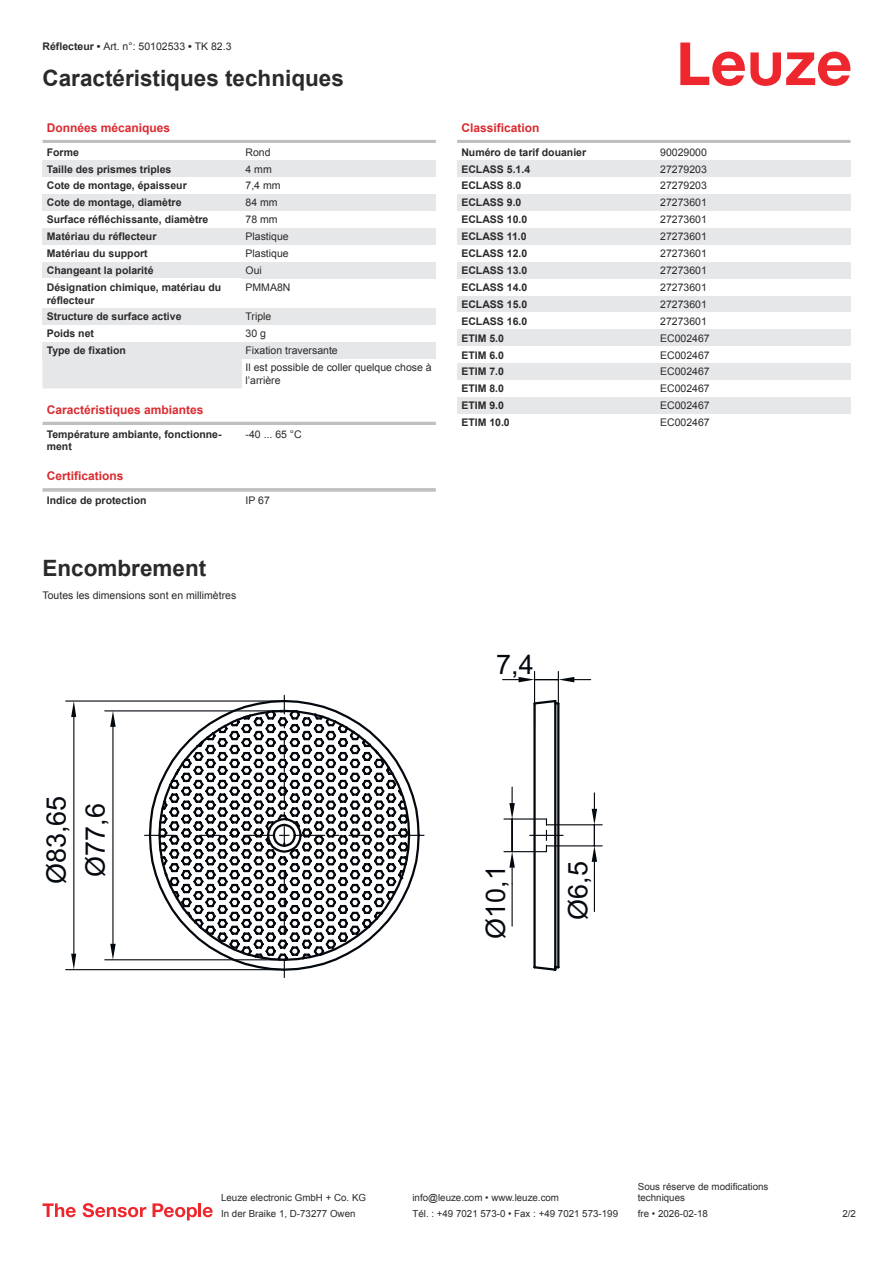
<style>
.page{position:relative;width:893px;height:1263px;background:#fff}
.page>*{position:absolute;margin:0;border:0;box-sizing:border-box;transform-origin:0 0}
.t1{font:27px/39.2px "Arial";color:#04080f}
.t2{font:700 22.5px "Arial";color:#2b292a}
.t3{font:700 12px "Arial";color:#db2a30}
.t4{font:700 10.5px/12.6px "Arial";color:#2b292a}
.t5{font:10.5px/17px "Arial";color:#2b292a}
.t6{font:9.75px/11.7px "Arial";color:#2b292a}
.s1{font-weight:700}
</style>
<div class="page">
<svg style="left:680px;top:43px;width:170px;height:43px"></svg>
<div style="left:43px;top:359px;width:199px;height:29px;background:#e6e7e9"></div>
<hr style="left:43px;top:140px;width:393px;height:3px;background:#bdbfc1">
<div style="left:43px;top:160px;width:199px;height:17px;background:#e6e7e9"></div>
<div style="left:242px;top:160px;width:194px;height:17px;background:#e6e7e9"></div>
<div style="left:43px;top:194px;width:199px;height:17px;background:#e6e7e9"></div>
<div style="left:242px;top:194px;width:194px;height:17px;background:#e6e7e9"></div>
<div style="left:43px;top:228px;width:199px;height:17px;background:#e6e7e9"></div>
<div style="left:242px;top:228px;width:194px;height:17px;background:#e6e7e9"></div>
<div style="left:43px;top:262px;width:199px;height:17px;background:#e6e7e9"></div>
<div style="left:242px;top:262px;width:194px;height:17px;background:#e6e7e9"></div>
<div style="left:43px;top:308px;width:199px;height:17px;background:#e6e7e9"></div>
<div style="left:242px;top:308px;width:194px;height:17px;background:#e6e7e9"></div>
<div style="left:43px;top:342px;width:199px;height:17px;background:#e6e7e9"></div>
<div style="left:242px;top:342px;width:194px;height:17px;background:#e6e7e9"></div>
<hr style="left:43px;top:422px;width:393px;height:3px;background:#bdbfc1">
<hr style="left:43px;top:488px;width:393px;height:4px;background:#c5c7c8">
<hr style="left:457px;top:140px;width:393px;height:3px;background:#bdbfc1">
<div style="left:457px;top:160px;width:200px;height:17px;background:#e6e7e9"></div>
<div style="left:657px;top:160px;width:193px;height:17px;background:#e6e7e9"></div>
<div style="left:457px;top:194px;width:200px;height:17px;background:#e6e7e9"></div>
<div style="left:657px;top:194px;width:193px;height:17px;background:#e6e7e9"></div>
<div style="left:457px;top:228px;width:200px;height:17px;background:#e6e7e9"></div>
<div style="left:657px;top:228px;width:193px;height:17px;background:#e6e7e9"></div>
<div style="left:457px;top:262px;width:200px;height:17px;background:#e6e7e9"></div>
<div style="left:657px;top:262px;width:193px;height:17px;background:#e6e7e9"></div>
<div style="left:457px;top:296px;width:200px;height:16px;background:#e6e7e9"></div>
<div style="left:657px;top:296px;width:193px;height:16px;background:#e6e7e9"></div>
<div style="left:457px;top:329px;width:200px;height:17px;background:#e6e7e9"></div>
<div style="left:657px;top:329px;width:193px;height:17px;background:#e6e7e9"></div>
<div style="left:457px;top:363px;width:200px;height:17px;background:#e6e7e9"></div>
<div style="left:657px;top:363px;width:193px;height:17px;background:#e6e7e9"></div>
<div style="left:457px;top:397px;width:200px;height:17px;background:#e6e7e9"></div>
<div style="left:657px;top:397px;width:193px;height:17px;background:#e6e7e9"></div>
<svg style="left:43px;top:1203px;width:33px;height:14px"></svg>
<svg style="left:83px;top:1203px;width:63px;height:14px"></svg>
<svg style="left:153px;top:1203px;width:44px;height:17px"></svg>
<hr style="left:198px;top:1203px;width:3px;height:14px;background:#ed272d">
<svg style="left:203px;top:1207px;width:10px;height:10px"></svg>
<hr style="left:73px;top:717px;width:1px;height:237px;background:#03080e">
<hr style="left:66px;top:700px;width:218px;height:2px;background:#03080e">
<hr style="left:66px;top:969px;width:218px;height:1px;background:#03080e">
<svg style="left:71px;top:954px;width:5px;height:16px"></svg>
<svg style="left:71px;top:701px;width:5px;height:16px"></svg>
<hr style="left:112px;top:727px;width:2px;height:217px;background:#03080e">
<hr style="left:105px;top:710px;width:179px;height:1px;background:#03080e">
<hr style="left:105px;top:959px;width:179px;height:1px;background:#03080e">
<svg style="left:110px;top:944px;width:6px;height:16px"></svg>
<svg style="left:110px;top:711px;width:6px;height:16px"></svg>
<svg style="left:148px;top:700px;width:123px;height:271px"></svg>
<svg style="left:266px;top:812px;width:5px;height:48px"></svg>
<hr style="left:145px;top:835px;width:30px;height:1px;background:#03080e">
<svg style="left:200px;top:835px;width:20px;height:1px"></svg>
<hr style="left:244px;top:835px;width:31px;height:1px;background:#03080e">
<svg style="left:271px;top:699px;width:290px;height:273px"></svg>
<hr style="left:558px;top:845px;width:44px;height:1px;background:#03080e">
<hr style="left:558px;top:824px;width:44px;height:1px;background:#03080e">
<svg style="left:592px;top:793px;width:5px;height:85px"></svg>
<hr style="left:530px;top:835px;width:33px;height:1px;background:#03080e">
<svg style="left:535px;top:818px;width:23px;height:34px"></svg>
<hr style="left:534px;top:671px;width:1px;height:55px;background:#03080e">
<hr style="left:558px;top:671px;width:1px;height:32px;background:#03080e">
<svg style="left:503px;top:677px;width:88px;height:5px"></svg>
<svg style="left:532px;top:698px;width:29px;height:8px"></svg>
<hr style="left:594px;top:878px;width:1px;height:33px;background:#03080e">
<hr style="left:512px;top:884px;width:1px;height:42px;background:#03080e">
<p class="t5" style="left:43px;top:39px;width:190px"><span class="s1">Réflecteur •</span> Art. n°: 50102533 <span class="s1">•</span> TK 82.3</p>
<h2 class="t2" style="left:43px;top:70px;width:303px">Caractéristiques techniques</h2>
<p class="t3" style="left:47px;top:123px;width:125px">Données mécaniques</p>
<p class="t4" style="left:47px;top:147px;width:34px">Forme</p>
<p class="t5" style="left:246px;top:144px;width:27px">Rond</p>
<p class="t4" style="left:47px;top:164px;width:126px">Taille des prismes triples</p>
<p class="t5" style="left:246px;top:161px;width:28px">4 mm</p>
<p class="t4" style="left:47px;top:180px;width:142px">Cote de montage, épaisseur</p>
<p class="t5" style="left:246px;top:178px;width:37px">7,4 mm</p>
<p class="t4" style="left:47px;top:197px;width:136px">Cote de montage, diamètre</p>
<p class="t5" style="left:246px;top:195px;width:34px">84 mm</p>
<p class="t4" style="left:47px;top:214px;width:163px">Surface réfléchissante, diamètre</p>
<p class="t5" style="left:246px;top:212px;width:34px">78 mm</p>
<p class="t4" style="left:47px;top:231px;width:111px">Matériau du réflecteur</p>
<p class="t5" style="left:246px;top:229px;width:45px">Plastique</p>
<p class="t4" style="left:47px;top:248px;width:102px">Matériau du support</p>
<p class="t5" style="left:246px;top:246px;width:45px">Plastique</p>
<p class="t4" style="left:47px;top:265px;width:108px">Changeant la polarité</p>
<p class="t5" style="left:246px;top:263px;width:18px">Oui</p>
<p class="t4" style="left:47px;top:282px;width:176px">Désignation chimique, matériau du réflecteur</p>
<p class="t5" style="left:246px;top:280px;width:46px">PMMA8N</p>
<p class="t4" style="left:47px;top:311px;width:136px">Structure de surface active</p>
<p class="t5" style="left:246px;top:309px;width:27px">Triple</p>
<p class="t4" style="left:47px;top:328px;width:49px">Poids net</p>
<p class="t5" style="left:246px;top:326px;width:22px">30 g</p>
<p class="t4" style="left:47px;top:345px;width:81px">Type de fixation</p>
<p class="t5" style="left:246px;top:343px;width:188px">Fixation traversante<br>Il est possible de coller quelque chose à</p>
<p class="t5" style="left:246px;top:372px;width:36px">l’arrière</p>
<p class="t3" style="left:47px;top:405px;width:158px">Caractéristiques ambiantes</p>
<p class="t4" style="left:47px;top:428px;width:176px">Température ambiante, fonctionne&shy;ment</p>
<p class="t5" style="left:246px;top:426px;width:58px">-40 ... 65 °C</p>
<p class="t3" style="left:47px;top:472px;width:78px">Certifications</p>
<p class="t4" style="left:47px;top:495px;width:101px">Indice de protection</p>
<p class="t5" style="left:246px;top:493px;width:26px">IP 67</p>
<h2 class="t2" style="left:43px;top:559px;width:165px">Encombrement</h2>
<p class="t5" style="left:43px;top:587px;width:195px">Toutes les dimensions sont en millimètres</p>
<p class="t3" style="left:461px;top:123px;width:80px">Classification</p>
<p class="t4" style="left:461px;top:147px;width:126px">Numéro de tarif douanier</p>
<p class="t5" style="left:660px;top:144px;width:48px">90029000</p>
<p class="t4" style="left:461px;top:164px;width:70px">ECLASS 5.1.4</p>
<p class="t5" style="left:660px;top:161px;width:48px">27279203</p>
<p class="t4" style="left:461px;top:180px;width:62px">ECLASS 8.0</p>
<p class="t5" style="left:660px;top:178px;width:48px">27279203</p>
<p class="t4" style="left:461px;top:197px;width:62px">ECLASS 9.0</p>
<p class="t5" style="left:660px;top:195px;width:48px">27273601</p>
<p class="t4" style="left:461px;top:214px;width:67px">ECLASS 10.0</p>
<p class="t5" style="left:660px;top:212px;width:48px">27273601</p>
<p class="t4" style="left:461px;top:231px;width:67px">ECLASS 11.0</p>
<p class="t5" style="left:660px;top:229px;width:48px">27273601</p>
<p class="t4" style="left:461px;top:248px;width:67px">ECLASS 12.0</p>
<p class="t5" style="left:660px;top:246px;width:48px">27273601</p>
<p class="t4" style="left:461px;top:265px;width:67px">ECLASS 13.0</p>
<p class="t5" style="left:660px;top:263px;width:48px">27273601</p>
<p class="t4" style="left:461px;top:282px;width:67px">ECLASS 14.0</p>
<p class="t5" style="left:660px;top:280px;width:48px">27273601</p>
<p class="t4" style="left:461px;top:299px;width:67px">ECLASS 15.0</p>
<p class="t5" style="left:660px;top:297px;width:48px">27273601</p>
<p class="t4" style="left:461px;top:316px;width:67px">ECLASS 16.0</p>
<p class="t5" style="left:660px;top:313px;width:48px">27273601</p>
<p class="t4" style="left:461px;top:333px;width:44px">ETIM 5.0</p>
<p class="t5" style="left:660px;top:330px;width:51px">EC002467</p>
<p class="t4" style="left:461px;top:349px;width:44px">ETIM 6.0</p>
<p class="t5" style="left:660px;top:347px;width:51px">EC002467</p>
<p class="t4" style="left:461px;top:366px;width:44px">ETIM 7.0</p>
<p class="t5" style="left:660px;top:364px;width:51px">EC002467</p>
<p class="t4" style="left:461px;top:383px;width:44px">ETIM 8.0</p>
<p class="t5" style="left:660px;top:381px;width:51px">EC002467</p>
<p class="t4" style="left:461px;top:400px;width:44px">ETIM 9.0</p>
<p class="t5" style="left:660px;top:398px;width:51px">EC002467</p>
<p class="t4" style="left:461px;top:417px;width:50px">ETIM 10.0</p>
<p class="t5" style="left:660px;top:415px;width:51px">EC002467</p>
<h1 class="t1" style="left:496px;top:646px;width:39px">7,4</h1>
<h1 class="t1" style="left:38px;top:884px;width:90px;rotate:-90deg">Ø83,65<br>Ø77,6</h1>
<h1 class="t1" style="left:478px;top:939px;width:75px;rotate:-90deg">Ø10,1</h1>
<h1 class="t1" style="left:560px;top:920px;width:60px;rotate:-90deg">Ø6,5</h1>
<p class="t6" style="left:221px;top:1193px;width:146px">Leuze electronic GmbH + Co. KG</p>
<p class="t6" style="left:412px;top:1193px;width:148px">info@leuze.com • www.leuze.com</p>
<p class="t6" style="left:638px;top:1181px;width:132px">Sous réserve de modifications techniques</p>
<p class="t6" style="left:221px;top:1209px;width:136px">In der Braike 1, D-73277 Owen</p>
<p class="t6" style="left:412px;top:1209px;width:207px">Tél. : +49 7021 573-0 • Fax : +49 7021 573-199</p>
<p class="t6" style="left:638px;top:1209px;width:72px">fre • 2026-02-18</p>
<p class="t6" style="left:842px;top:1209px;width:15px">2 /2</p>
</div>
